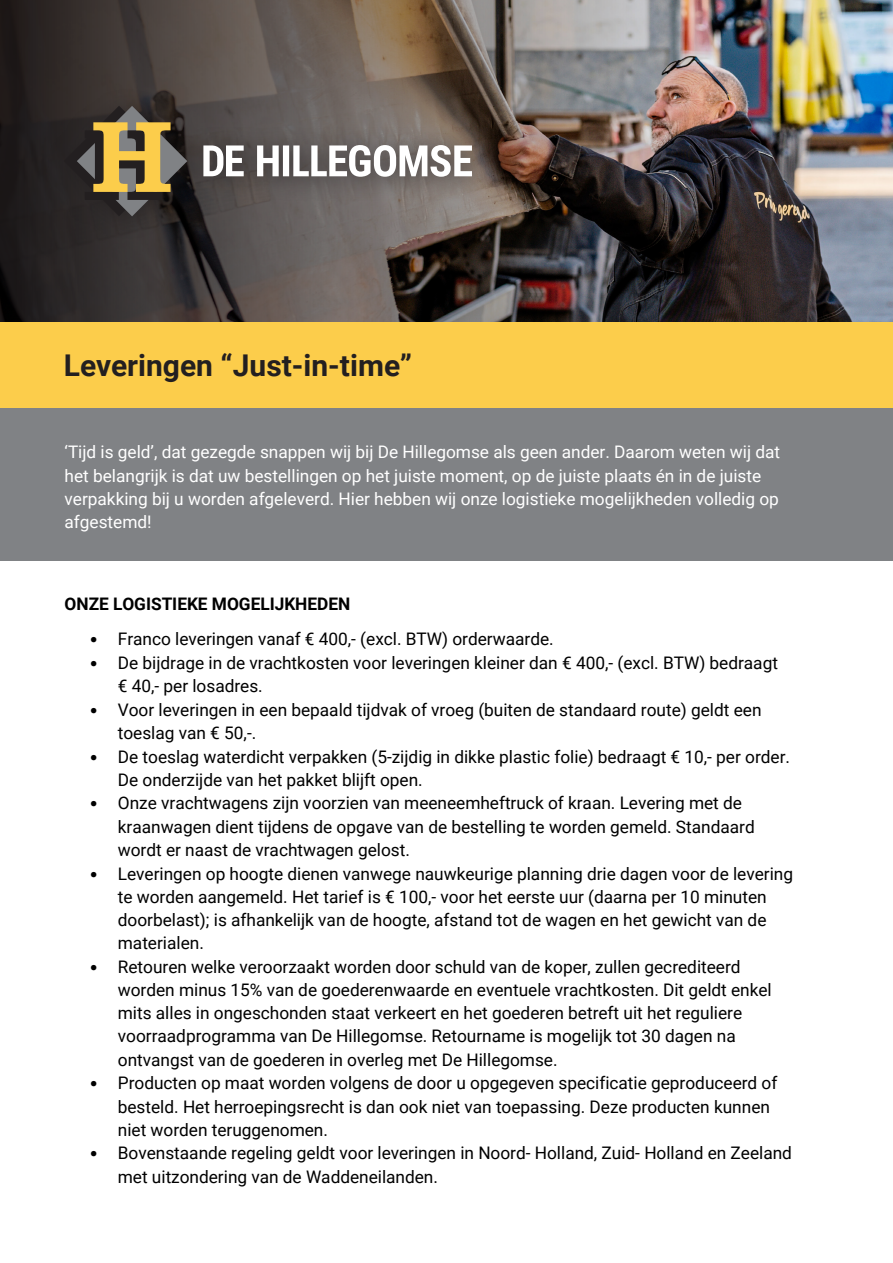
<style>
.page{position:relative;width:893px;height:1263px;background:#fff}
.page>*{position:absolute;margin:0;border:0;box-sizing:border-box;transform-origin:0 0}
.t1{font:700 30px "Roboto";color:#231f20}
.t2{font:17.25px/23.2px "Roboto";color:#000}
.t3{font:17.25px/23.2px "Roboto";color:#fff}
.t4{font:700 17.25px "Roboto";letter-spacing:-.005em;color:#000}
.s1{font-family:"Calibri"}
</style>
<div class="page">
<img style="left:839px;top:0;width:54px;height:322px">
<img style="left:0;top:0;width:839px;height:322px">
<div style="left:0;top:407px;width:893px;height:153px;background:#808285"></div>
<div style="left:0;top:322px;width:893px;height:85px;background:#fccd4b"></div>
<div style="left:46px;top:87px;width:451px;height:154px;background:#231f20;opacity:.75"></div>
<svg style="left:64px;top:106px;width:123px;height:110px;background:#66593b"></svg>
<svg style="left:203px;top:145px;width:269px;height:32px"></svg>
<p class="t1" style="left:64px;top:344px;width:350px">Leveringen “Just-in-time”</p>
<p class="t3" style="left:65px;top:440px;width:717px">‘Tijd is geld’, dat gezegde snappen wij bij De Hillegomse als geen ander. Daarom weten wij dat het belangrijk is dat uw bestellingen op het juiste moment, op de juiste plaats én in de juiste verpakking bij u worden afgeleverd. Hier hebben wij onze logistieke mogelijkheden volledig op afgestemd!</p>
<p class="t4" style="left:65px;top:592px;width:287px">ONZE LOGISTIEKE MOGELIJKHEDEN</p>
<p class="t2" style="left:90px;top:626px;width:466px"><span class="s1">•</span> Franco leveringen vanaf € 400,- (excl. BTW) orderwaarde.</p>
<p class="t2" style="left:118px;top:650px;width:662px;text-indent:-28px"><span class="s1">•</span> De bijdrage in de vrachtkosten voor leveringen kleiner dan € 400,- (excl. BTW) bedraagt € 40,- per losadres.</p>
<p class="t2" style="left:118px;top:697px;width:645px;text-indent:-28px"><span class="s1">•</span> Voor leveringen in een bepaald tijdvak of vroeg (buiten de standaard route) geldt een toeslag van € 50,-.</p>
<p class="t2" style="left:118px;top:744px;width:674px;text-indent:-28px"><span class="s1">•</span> De toeslag waterdicht verpakken (5-zijdig in dikke plastic folie) bedraagt € 10,- per order.<br>De onderzijde van het pakket blijft open.</p>
<p class="t2" style="left:118px;top:791px;width:638px;text-indent:-28px"><span class="s1">•</span> Onze vrachtwagens zijn voorzien van meeneemheftruck of kraan. Levering met de kraanwagen dient tijdens de opgave van de bestelling te worden gemeld. Standaard wordt er naast de vrachtwagen gelost.</p>
<p class="t2" style="left:118px;top:861px;width:677px;text-indent:-28px"><span class="s1">•</span> Leveringen op hoogte dienen vanwege nauwkeurige planning drie dagen voor de levering te worden aangemeld. Het tarief is € 100,- voor het eerste uur (daarna per 10 minuten doorbelast); is afhankelijk van de hoogte, afstand tot de wagen en het gewicht van de materialen.</p>
<p class="t2" style="left:118px;top:954px;width:655px;text-indent:-28px"><span class="s1">•</span> Retouren welke veroorzaakt worden door schuld van de koper, zullen gecrediteerd worden minus 15% van de goederenwaarde en eventuele vrachtkosten. Dit geldt enkel mits alles in ongeschonden staat verkeert en het goederen betreft uit het reguliere voorraadprogramma van De Hillegomse. Retourname is mogelijk tot 30 dagen na ontvangst van de goederen in overleg met De Hillegomse.</p>
<p class="t2" style="left:118px;top:1071px;width:661px;text-indent:-28px"><span class="s1">•</span> Producten op maat worden volgens de door u opgegeven specificatie geproduceerd of besteld. Het herroepingsrecht is dan ook niet van toepassing. Deze producten kunnen niet worden teruggenomen.</p>
<p class="t2" style="left:118px;top:1141px;width:676px;text-indent:-28px"><span class="s1">•</span> Bovenstaande regeling geldt voor leveringen in Noord- Holland, Zuid- Holland en Zeeland met uitzondering van de Waddeneilanden.</p>
</div>
